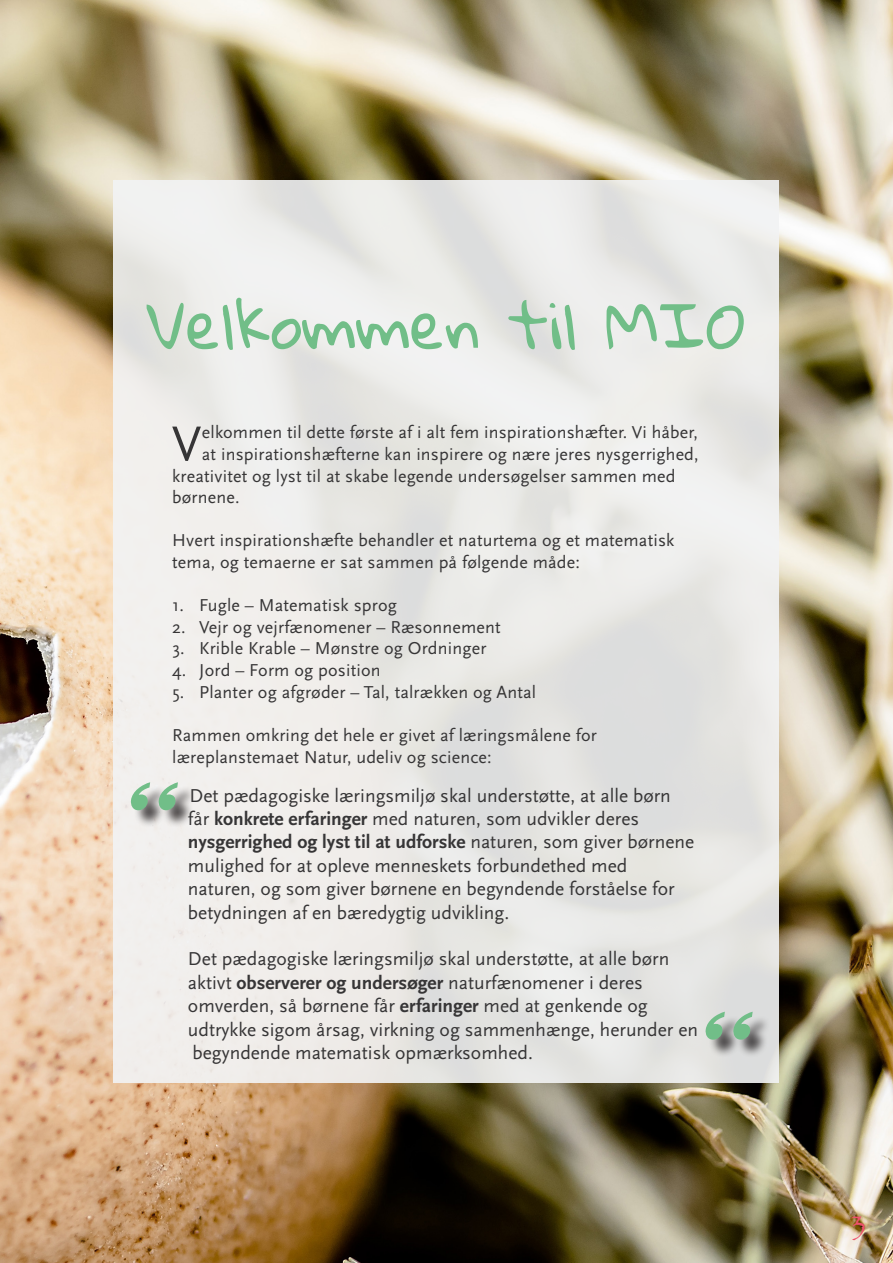
<style>
.page{position:relative;width:893px;height:1263px;background:#fff}
.page>*{position:absolute;margin:0;border:0;box-sizing:border-box;transform-origin:0 0}
.t1{font:124.5px "Letter Gothic Std";color:#71be88}
.t2{font:63px "Gloria Hallelujah";color:#71be88}
.t3{font:50.7px "Scala Sans OT";color:#363536}
.t4{font:34.5px "Papyrus";color:#ef516c}
.t5{font:19.5px/23.4px "Scala Sans OT";color:#363536}
.t6{font:18px/21.6px "Scala Sans OT";letter-spacing:.01em;color:#363536}
.s1{font-weight:700}
</style>
<div class="page">
<img style="left:0;top:0;width:893px;height:1263px">
<div style="left:114px;top:181px;width:665px;height:902px;background:linear-gradient(to right,#efeeeb,#e5e5e3)"></div>
<div style="left:133px;top:786px;width:63px;height:42px;background:#231f20;opacity:.75"></div>
<div style="left:708px;top:1015px;width:62px;height:43px;background:#231f20;opacity:.75"></div>
<p class="t2" style="left:147px;top:290px;width:601px">Velkommen til MIO</p>
<p class="t3" style="left:172px;top:416px;width:31px">V</p>
<p class="t6" style="left:202px;top:422px;width:497px">elkommen til dette første af i alt fem inspirationshæfter. Vi håber,</p>
<p class="t6" style="left:202px;top:444px;width:498px">at inspirationshæfterne kan inspirere og nære jeres nysgerrighed,</p>
<p class="t6" style="left:172px;top:465px;width:505px">kreativitet og lyst til at skabe legende undersøgelser sammen med</p>
<p class="t6" style="left:172px;top:487px;width:69px">børnene.</p>
<p class="t6" style="left:172px;top:530px;width:504px">Hvert inspirationshæfte behandler et naturtema og et matematisk tema, og temaerne er sat sammen på følgende måde:</p>
<p class="t6" style="left:172px;top:595px;width:226px">1. Fugle – Matematisk sprog</p>
<p class="t6" style="left:172px;top:617px;width:330px">2. Vejr og vejrfænomener – Ræsonnement</p>
<p class="t6" style="left:172px;top:638px;width:316px">3. Krible Krable – Mønstre og Ordninger</p>
<p class="t6" style="left:172px;top:660px;width:210px">4. Jord – Form og position</p>
<p class="t6" style="left:172px;top:681px;width:366px">5. Planter og afgrøder – Tal, talrækken og Antal</p>
<p class="t6" style="left:172px;top:725px;width:426px">Rammen omkring det hele er givet af læringsmålene for læreplanstemaet Natur, udeliv og science:</p>
<p class="t5" style="left:188px;top:784px;width:508px">Det pædagogiske læringsmiljø skal understøtte, at alle børn får <span class="s1">konkrete erfaringer</span> med naturen, som udvikler deres <span class="s1">nysgerrighed og lyst til at udforske</span> naturen, som giver børnene</p>
<p class="t5" style="left:188px;top:854px;width:488px">mulighed for at opleve menneskets forbundethed med naturen, og som giver børnene en begyndende forståelse for betydningen af en bæredygtig udvikling.</p>
<p class="t5" style="left:188px;top:948px;width:512px">Det pædagogiske læringsmiljø skal understøtte, at alle børn aktivt <span class="s1">observerer og undersøger</span> naturfænomener i deres omverden, så børnene får <span class="s1">erfaringer</span> med at genkende og udtrykke sigom årsag, virkning og sammenhænge, herunder en begyndende matematisk opmærksomhed.</p>
<p class="t1" style="left:104px;top:758px;width:97px">“</p>
<p class="t1" style="left:679px;top:987px;width:97px">“</p>
<h3 class="t4" style="left:849px;top:1204px;width:21px">3</h3>
</div>
